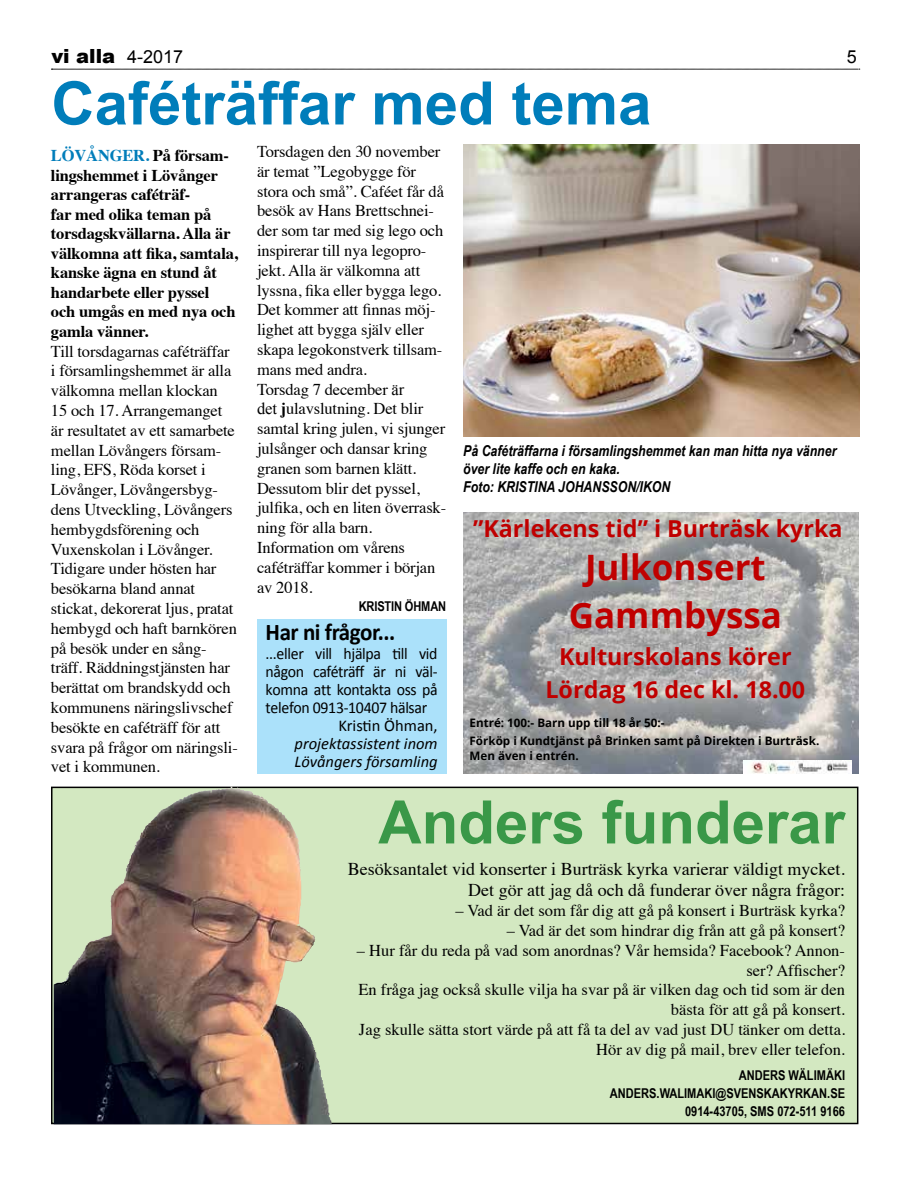
<style>
.page{position:relative;width:918px;height:1188px;background:#fff}
.page>*{position:absolute;margin:0;border:0;box-sizing:border-box;transform-origin:0 0}
.t1{font:700 60px "Arial";color:#007dba}
.t2{font:700 60px "Arial";color:#3a9848}
.t3{font:700 34.95px/47.5px "Open Sans";color:#c00000;text-align:center}
.t4{font:700 24px "Calibri";letter-spacing:-.02em;color:#000;scale:.96 1}
.t5{font:700 23.4px/32.5px "Open Sans";color:#c00000;text-align:center}
.t6{font:900 19.5px "Arial";color:#000}
.t7{font:18px/21.6px "Times";color:#000;text-align:right}
.t8{font:18px "Arial";color:#000}
.t9{font:16.5px/19.8px "Times";letter-spacing:-.01em;color:#000}
.t10{font:700 16.5px/19.5px "Times";letter-spacing:-.01em;color:#000}
.t11{font:16.5px "Calibri";letter-spacing:-.02em;color:#000;scale:.96 1}
.t12{font:italic 16.5px/18.1px "Calibri";color:#000}
.t13{font:16.5px "Calibri";color:#000}
.t14{font:italic 700 15px/18px "Arial Narrow";color:#000}
.t15{font:700 13.5px/18px "Arial Narrow";color:#000;text-align:right}
.t16{font:700 11.7px/17.9px "Open Sans";color:#000}
.s1{font-weight:400;font-size:18px}
.s2{color:#007dba}
.s3{font-family:"Times New Roman"}
.s4{font-family:"Times New Roman";font-weight:700}
</style>
<div class="page">
<svg style="left:51px;top:69px;width:809px;height:1px"></svg>
<div style="left:257px;top:619px;width:189px;height:155px;background:#abe1fa"></div>
<img style="left:463px;top:144px;width:396px;height:292px">
<img style="left:463px;top:512px;width:395px;height:262px">
<img style="left:744px;top:760px;width:107px;height:14px">
<svg style="left:54px;top:790px;width:801px;height:331px;background:#bdc6a6"></svg>
<div style="left:51px;top:787px;width:807px;height:337px;border:2px solid #000"></div>
<img style="left:117px;top:787px;width:114px;height:100px">
<p class="t6" style="left:51px;top:41px;width:133px">vi alla <span class="s1">4-2017</span></p>
<p class="t8" style="left:847px;top:44px;width:12px">5</p>
<h1 class="t1" style="left:51px;top:64px;width:602px">Caféträffar med tema</h1>
<p class="t10" style="left:51px;top:144px;width:189px"><span class="s2">LÖVÅNGER.</span> På försam&shy;lingshemmet i Lövånger arrangeras caféträf-<br>far med olika teman på torsdagskvällarna. Alla är välkomna att fika, samtala, kanske ägna en stund åt handarbete eller pyssel<br>och umgås en med nya och gamla vänner.</p>
<p class="t9" style="left:51px;top:340px;width:188px">Till torsdagarnas caféträffar i församlingshemmet är alla välkomna mellan klockan<br>15 och 17. Arrangemanget är resultatet av ett samarbete mellan Lövångers försam&shy;ling, EFS, Röda korset i<br>Lövånger, Lövångersbyg&shy;dens Utveckling, Lövångers hembygdsförening och<br>Vuxenskolan i Lövånger.<br>Tidigare under hösten har besökarna bland annat stickat, dekorerat ljus, pratat hembygd och haft barnkören på besök under en sång&shy;träff. Räddningstjänsten har berättat om brandskydd och kommunens näringslivschef besökte en caféträff för att svara på frågor om näringsli&shy;vet i kommunen.</p>
<p class="t9" style="left:257px;top:140px;width:191px">Torsdagen den 30 november är temat ”Legobygge för stora och små”. Caféet får då besök av Hans Brettschnei&shy;der som tar med sig lego och inspirerar till nya legopro&shy;jekt. Alla är välkomna att lyssna, fika eller bygga lego.<br>Det kommer att finnas möj&shy;lighet att bygga själv eller skapa legokonstverk tillsam&shy;mans med andra.<br>Torsdag 7 december <span class="s3">är<br>det</span> <span class="s4">j</span>ulavslutning. Det blir samtal kring julen, vi sjunger julsånger och dansar kring granen som barnen klätt.<br>Dessutom blir det pyssel, julfika, och en liten överrask&shy;ning för alla barn.<br>Information om vårens caféträffar kommer i början av 2018.</p>
<p class="t15" style="left:359px;top:596px;width:89px">KRISTIN ÖHMAN</p>
<h3 class="t4" style="left:266px;top:618px;width:137px">Har ni frågor...</h3>
<p class="t11" style="left:266px;top:643px;width:181px">...eller vill hjälpa till vid</p>
<p class="t11" style="left:266px;top:661px;width:181px">någon caféträff är ni väl-</p>
<p class="t11" style="left:266px;top:679px;width:181px">komna att kontakta oss på</p>
<p class="t11" style="left:266px;top:697px;width:170px">telefon 0913-10407 hälsar</p>
<p class="t13" style="left:339px;top:715px;width:101px">Kristin Öhman,</p>
<p class="t12" style="left:294px;top:734px;width:145px">projektassistent inom<br>Lövångers församling</p>
<p class="t14" style="left:463px;top:441px;width:375px">På Caféträffarna i församlingshemmet kan man hitta nya vänner över lite kaffe och en kaka.<br>Foto: KRISTINA JOHANSSON/IKON</p>
<h3 class="t5" style="left:473px;top:511px;width:371px">”Kärlekens tid” i Burträsk kyrka</h3>
<h2 class="t3" style="left:569px;top:543px;width:215px">Julkonsert<br>Gammbyssa</h2>
<h3 class="t5" style="left:545px;top:640px;width:261px">Kulturskolans körer<br>Lördag 16 dec kl. 18.00</h3>
<p class="t16" style="left:470px;top:714px;width:351px">Entré: 100:- Barn upp till 18 år 50:-<br>Förköp i Kundtjänst på Brinken samt på Direkten i Burträsk.</p>
<p class="t16" style="left:470px;top:746px;width:111px">Men även i entrén.</p>
<h1 class="t2" style="left:378px;top:783px;width:468px">Anders funderar</h1>
<p class="t7" style="left:348px;top:856px;width:499px">Besöksantalet vid konserter i Burträsk kyrka varierar väldigt mycket.<br>Det gör att jag då och då funderar över några frågor:</p>
<p class="t9" style="left:455px;top:899px;width:391px">– Vad är det som får dig att gå på konsert i Burträsk kyrka?</p>
<p class="t9" style="left:507px;top:919px;width:340px">– Vad är det som hindrar dig från att gå på konsert?</p>
<p class="t9" style="left:357px;top:939px;width:490px;text-align:right">– Hur får du reda på vad som anordnas? Vår hemsida? Facebook? Annon&shy;ser? Affischer?<br>En fråga jag också skulle vilja ha svar på är vilken dag och tid som är den bästa för att gå på konsert.<br>Jag skulle sätta stort värde på att få ta del av vad just DU tänker om detta.<br>Hör av dig på mail, brev eller telefon.</p>
<p class="t15" style="left:610px;top:1066px;width:237px">ANDERS WÄLIMÄKI<br>ANDERS.WALIMAKI@SVENSKAKYRKAN.SE<br>0914-43705, SMS 072-511 9166</p>
</div>
